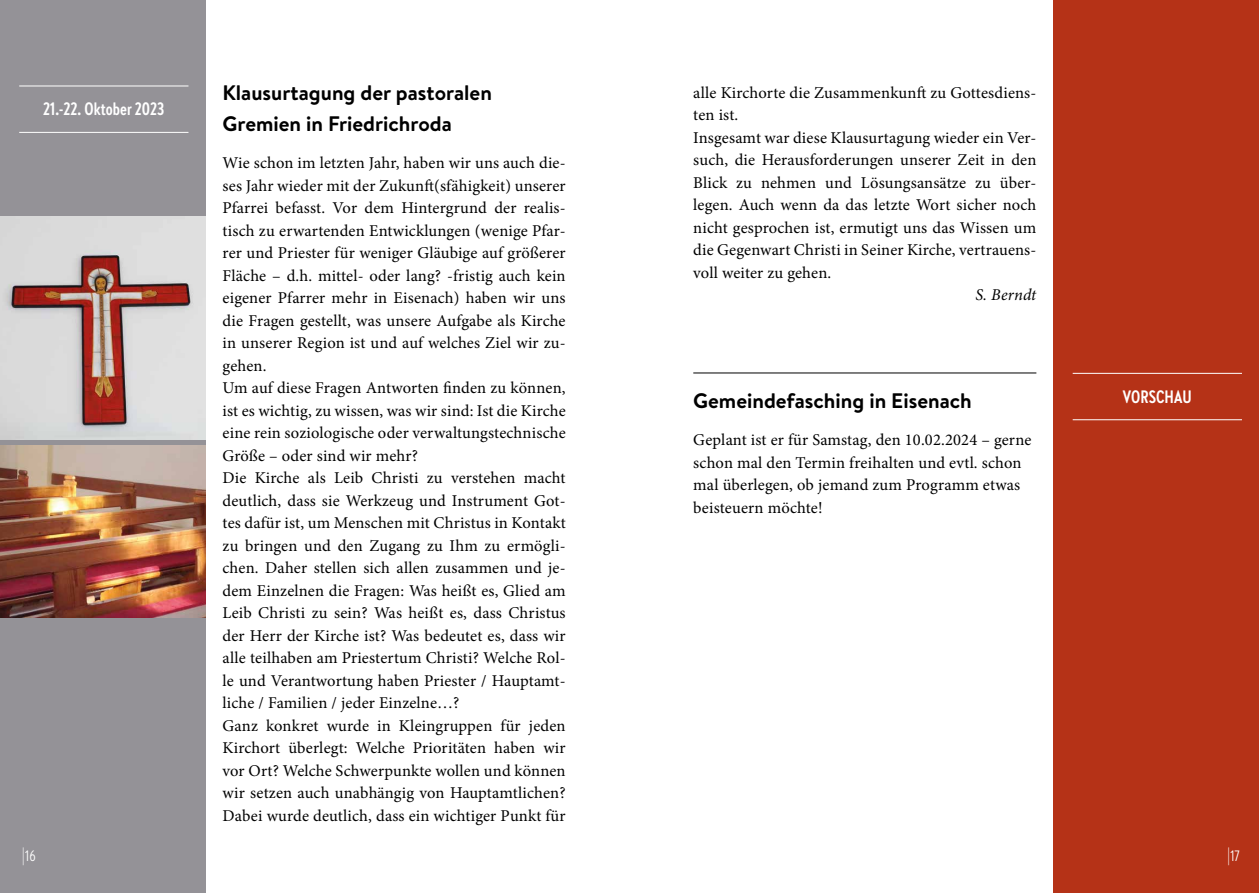
<style>
.page{position:relative;width:1259px;height:893px;background:#fff}
.page>*{position:absolute;margin:0;border:0;box-sizing:border-box;transform-origin:0 0}
.t1{font:700 21px/30px "Brandon Text";color:#000}
.t2{font:700 18px "Brandon Text Cond";letter-spacing:.005em;color:#fff}
.t3{font:16.5px/22.5px "Minion Pro";letter-spacing:.01em;color:#000}
.t4{font:italic 16.5px "Minion Pro";letter-spacing:.01em;color:#000}
.t5{font:15px "Brandon Text Cond";color:#fff}
.s1{font-size:18px}
</style>
<div class="page">
<div style="left:1053px;top:0;width:206px;height:893px;background:#b53217"></div>
<div style="left:0;top:0;width:206px;height:893px;background:#949297"></div>
<hr style="left:19px;top:86px;width:169px;height:1px;background:#fff">
<hr style="left:19px;top:132px;width:169px;height:1px;background:#fff">
<img style="left:0;top:217px;width:206px;height:222px">
<img style="left:0;top:446px;width:206px;height:172px">
<hr style="left:693px;top:373px;width:343px;height:1px;background:#000">
<hr style="left:1072px;top:373px;width:170px;height:1px;background:#fff">
<hr style="left:1072px;top:419px;width:170px;height:1px;background:#fff">
<p class="t2" style="left:43px;top:97px;width:123px">21.-22. Oktober 2023</p>
<p class="t5" style="left:22px;top:846px;width:15px"><span class="s1">|</span>16</p>
<p class="t1" style="left:223px;top:78px;width:271px">Klausurtagung der pastoralen<br>Gremien in Friedrichroda</p>
<p class="t3" style="left:223px;top:152px;width:345px">Wie schon im letzten Jahr, haben wir uns auch die&shy;ses Jahr wieder mit der Zukunft(sfähigkeit) unserer Pfarrei befasst. Vor dem Hintergrund der realis&shy;tisch zu erwartenden Entwicklungen (wenige Pfar&shy;rer und Priester für weniger Gläubige auf größerer Fläche – d.h. mittel- oder lang? -fristig auch kein eigener Pfarrer mehr in Eisenach) haben wir uns die Fragen gestellt, was unsere Aufgabe als Kirche in unserer Region ist und auf welches Ziel wir zu&shy;gehen.<br>Um auf diese Fragen Antworten finden zu können, ist es wichtig, zu wissen, was wir sind: Ist die Kirche eine rein soziologische oder verwaltungstechnische Größe – oder sind wir mehr?<br>Die Kirche als Leib Christi zu verstehen macht deutlich, dass sie Werkzeug und Instrument Got&shy;tes dafür ist, um Menschen mit Christus in Kontakt zu bringen und den Zugang zu Ihm zu ermögli&shy;chen. Daher stellen sich allen zusammen und je&shy;dem Einzelnen die Fragen: Was heißt es, Glied am Leib Christi zu sein? Was heißt es, dass Christus der Herr der Kirche ist? Was bedeutet es, dass wir alle teilhaben am Priestertum Christi? Welche Rol&shy;le und Verantwortung haben Priester / Hauptamt&shy;liche / Familien / jeder Einzelne…?<br>Ganz konkret wurde in Kleingruppen für jeden Kirchort überlegt: Welche Prioritäten haben wir vor Ort? Welche Schwerpunkte wollen und können wir setzen auch unabhängig von Hauptamtlichen?<br>Dabei wurde deutlich, dass ein wichtiger Punkt für</p>
<p class="t3" style="left:693px;top:81px;width:345px">alle Kirchorte die Zusammenkunft zu Gottesdiens&shy;ten ist.<br>Insgesamt war diese Klausurtagung wieder ein Ver&shy;such, die Herausforderungen unserer Zeit in den Blick zu nehmen und Lösungsansätze zu über&shy;legen. Auch wenn da das letzte Wort sicher noch nicht gesprochen ist, ermutigt uns das Wissen um die Gegenwart Christi in Seiner Kirche, vertrauens&shy;voll weiter zu gehen.</p>
<p class="t4" style="left:975px;top:284px;width:62px">S. Berndt</p>
<p class="t1" style="left:693px;top:385px;width:280px">Gemeindefasching in Eisenach</p>
<p class="t3" style="left:693px;top:429px;width:340px">Geplant ist er für Samstag, den 10.02.2024 – gerne schon mal den Termin freihalten und evtl. schon mal überlegen, ob jemand zum Programm etwas beisteuern möchte!</p>
<p class="t2" style="left:1123px;top:384px;width:70px">VORSCHAU</p>
<p class="t5" style="left:1227px;top:846px;width:14px"><span class="s1">|</span>17</p>
</div>
